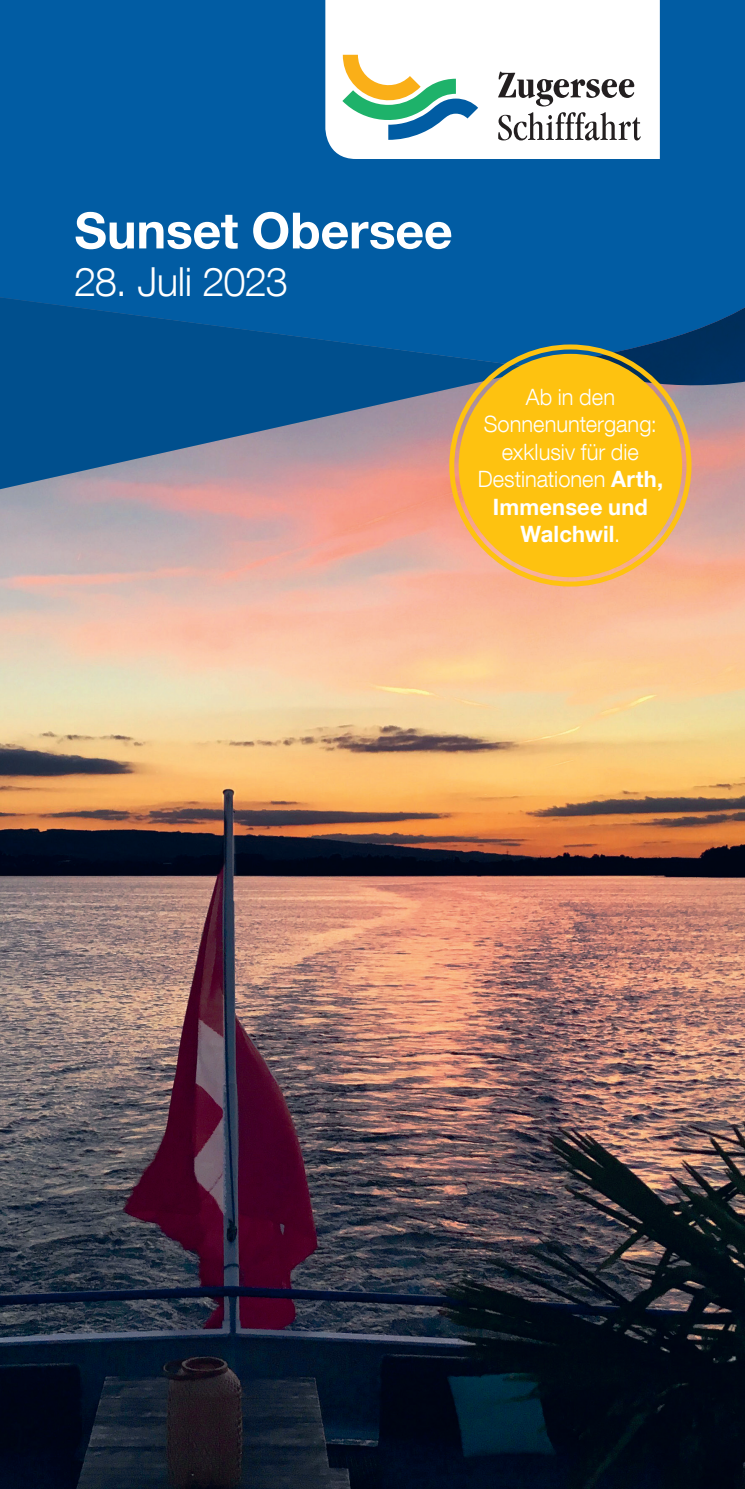
<style>
.page{position:relative;width:745px;height:1489px;background:#fff}
.page>*{position:absolute;margin:0;border:0;box-sizing:border-box;transform-origin:0 0}
.t1{font:700 50px "Helvetica Neue LT Com";letter-spacing:-.005em;color:#fff}
.t2{font:300 40px "Helvetica Neue LT Com";letter-spacing:-.02em;color:#fff}
.t3{font:300 22.5px/27.5px "Helvetica Neue LT Com";color:#fff;text-align:center}
.s1{font-weight:700}
</style>
<div class="page">
<img style="left:0;top:385px;width:744px;height:1103px">
<div style="left:0;top:0;width:744px;height:293px;background:#015ca3"></div>
<svg style="left:540px;top:84px;width:204px;height:301px;background:#035799"></svg>
<svg style="left:0;top:293px;width:540px;height:202px;background:#326595"></svg>
<svg style="left:325px;top:0;width:334px;height:159px"></svg>
<svg style="left:498px;top:72px;width:136px;height:34px"></svg>
<svg style="left:498px;top:112px;width:142px;height:28px"></svg>
<svg style="left:342px;top:55px;width:136px;height:85px"></svg>
<div style="left:449px;top:344px;width:242px;height:242px;border:5px solid #fec210;border-radius:50%"></div>
<div style="left:458px;top:354px;width:223px;height:223px;background:#fec210;border-radius:50%"></div>
<h1 class="t1" style="left:74px;top:199px;width:379px">Sunset Obersee</h1>
<h2 class="t2" style="left:74px;top:258px;width:215px">28. Juli 2023</h2>
<p class="t3" style="left:477px;top:382px;width:187px">Ab in den<br>Sonnenuntergang: exklusiv für die<br>Destinationen <span class="s1">Arth,<br>Immensee und<br>Walchwil</span>.</p>
</div>
